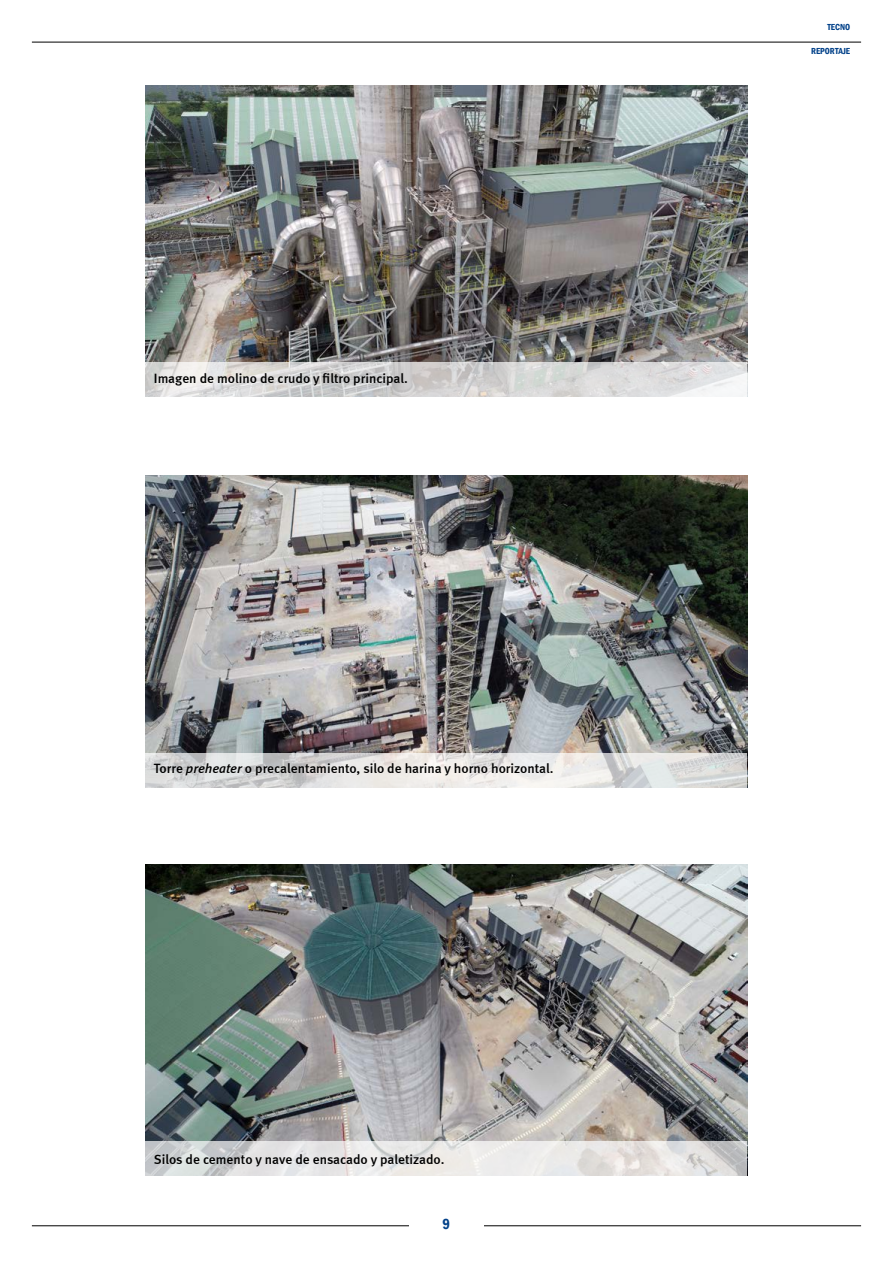
<style>
.page{position:relative;width:893px;height:1263px;background:#fff}
.page>*{position:absolute;margin:0;border:0;box-sizing:border-box;transform-origin:0 0}
.t1{font:600 condensed 15px "Franklin Gothic";color:#024189}
.t2{font:500 13.5px "Meta";color:#000}
.t3{font:600 condensed 9px "Franklin Gothic";color:#024189}
.s1{font-style:italic}
</style>
<div class="page">
<hr style="left:32px;top:42px;width:829px;height:1px;background:#000">
<hr style="left:32px;top:1225px;width:829px;height:1px;background:#000">
<div style="left:409px;top:1219px;width:75px;height:14px;background:#fff"></div>
<img style="left:146px;top:85px;width:601px;height:277px">
<img style="left:146px;top:476px;width:601px;height:277px">
<img style="left:146px;top:864px;width:601px;height:277px">
<svg style="left:145px;top:362px;width:602px;height:34px;background:#d8d8d8"></svg>
<svg style="left:145px;top:753px;width:602px;height:34px;background:#dfdfde"></svg>
<svg style="left:145px;top:1141px;width:602px;height:34px;background:#e1e0e0"></svg>
<p class="t2" style="left:154px;top:370px;width:255px">Imagen de molino de crudo y filtro principal.</p>
<p class="t2" style="left:154px;top:760px;width:401px">Torre <span class="s1">preheater</span> o precalentamiento, silo de harina y horno horizontal.</p>
<p class="t2" style="left:154px;top:1151px;width:292px">Silos de cemento y nave de ensacado y paletizado.</p>
<p class="t1" style="left:443px;top:1214px;width:9px">9</p>
<p class="t3" style="left:827px;top:21px;width:24px">TECNO</p>
<p class="t3" style="left:811px;top:45px;width:41px">REPORTAJE</p>
</div>
